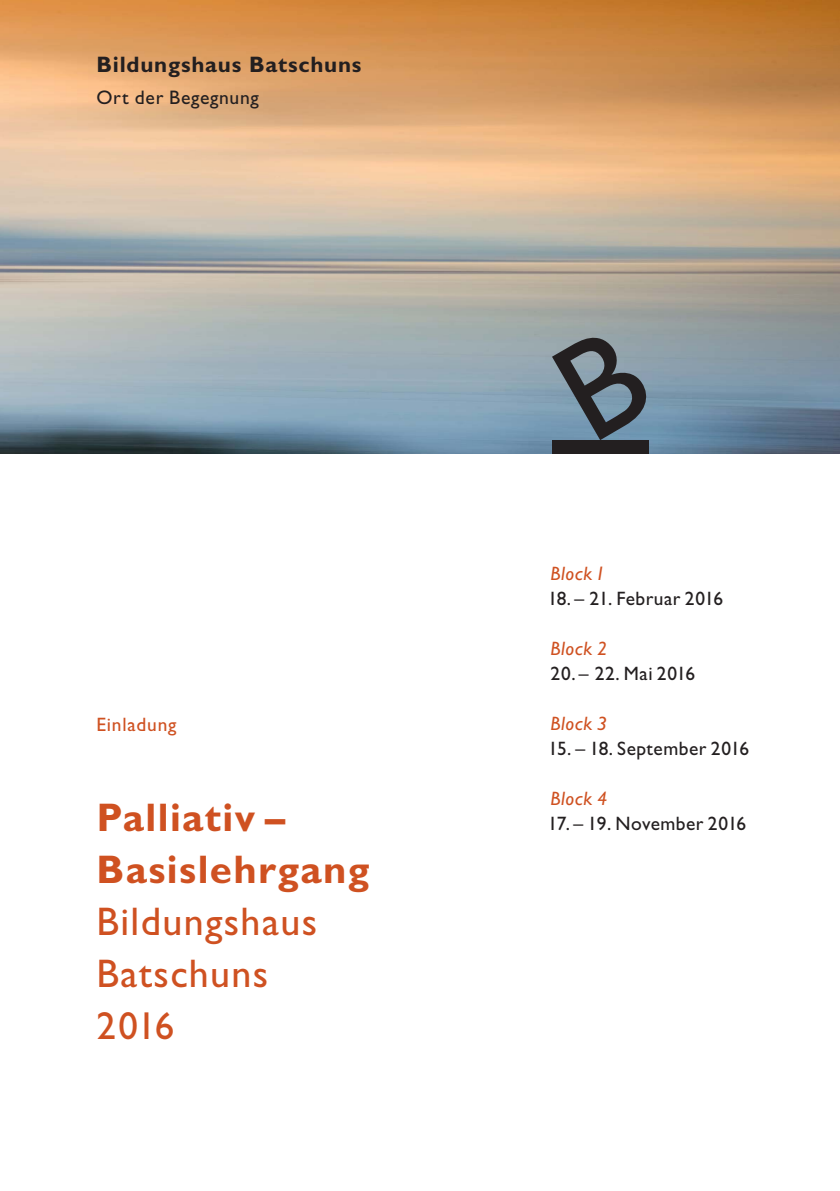
<style>
.page{position:relative;width:840px;height:1191px;background:#fff}
.page>*{position:absolute;margin:0;border:0;box-sizing:border-box;transform-origin:0 0}
.t1{font:700 40px/52px "Gill Sans";letter-spacing:.035em;color:#cf5121}
.t2{font:40px/52px "Gill Sans";letter-spacing:.035em;color:#cf5121}
.t3{font:39px "Gill Sans";color:#cf5121}
.t4{font:700 22.4px "Gill Sans";letter-spacing:.035em;color:#231f20}
.t5{font:19.6px "Gill Sans";letter-spacing:.035em;color:#231f20}
.t6{font:19.4px "Gill Sans";letter-spacing:.025em;color:#231f20}
.t7{font:italic 19.4px "Gill Sans";letter-spacing:.04em;color:#cf5121}
.t8{font:19.4px "Gill Sans";letter-spacing:.04em;color:#cf5121}
</style>
<div class="page">
<img style="left:0;top:0;width:839px;height:454px">
<svg style="left:551px;top:338px;width:97px;height:102px;background:#60707b"></svg>
<div style="left:551px;top:440px;width:97px;height:13px;background:#231f20"></div>
<p class="t4" style="left:96px;top:57px;width:266px">Bildungshaus Batschuns</p>
<p class="t5" style="left:96px;top:91px;width:164px">Ort der Begegnung</p>
<p class="t8" style="left:96px;top:717px;width:81px">Einladung</p>
<h1 class="t1" style="left:96px;top:795px;width:274px">Palliativ –<br>Basislehrgang</h1>
<h1 class="t2" style="left:96px;top:899px;width:222px">Bildungshaus<br>Batschuns</h1>
<h2 class="t3" style="left:96px;top:1012px;width:79px">2016</h2>
<p class="t7" style="left:550px;top:567px;width:56px">Block1</p>
<p class="t6" style="left:547px;top:592px;width:176px">18. – 21. Februar 2016</p>
<p class="t7" style="left:550px;top:642px;width:58px">Block 2</p>
<p class="t6" style="left:550px;top:667px;width:146px">20. – 22. Mai 2016</p>
<p class="t7" style="left:550px;top:717px;width:58px">Block 3</p>
<p class="t6" style="left:548px;top:742px;width:202px">15. – 18. September 2016</p>
<p class="t7" style="left:550px;top:792px;width:58px">Block 4</p>
<p class="t6" style="left:547px;top:817px;width:200px">17. – 19. November 2016</p>
</div>
